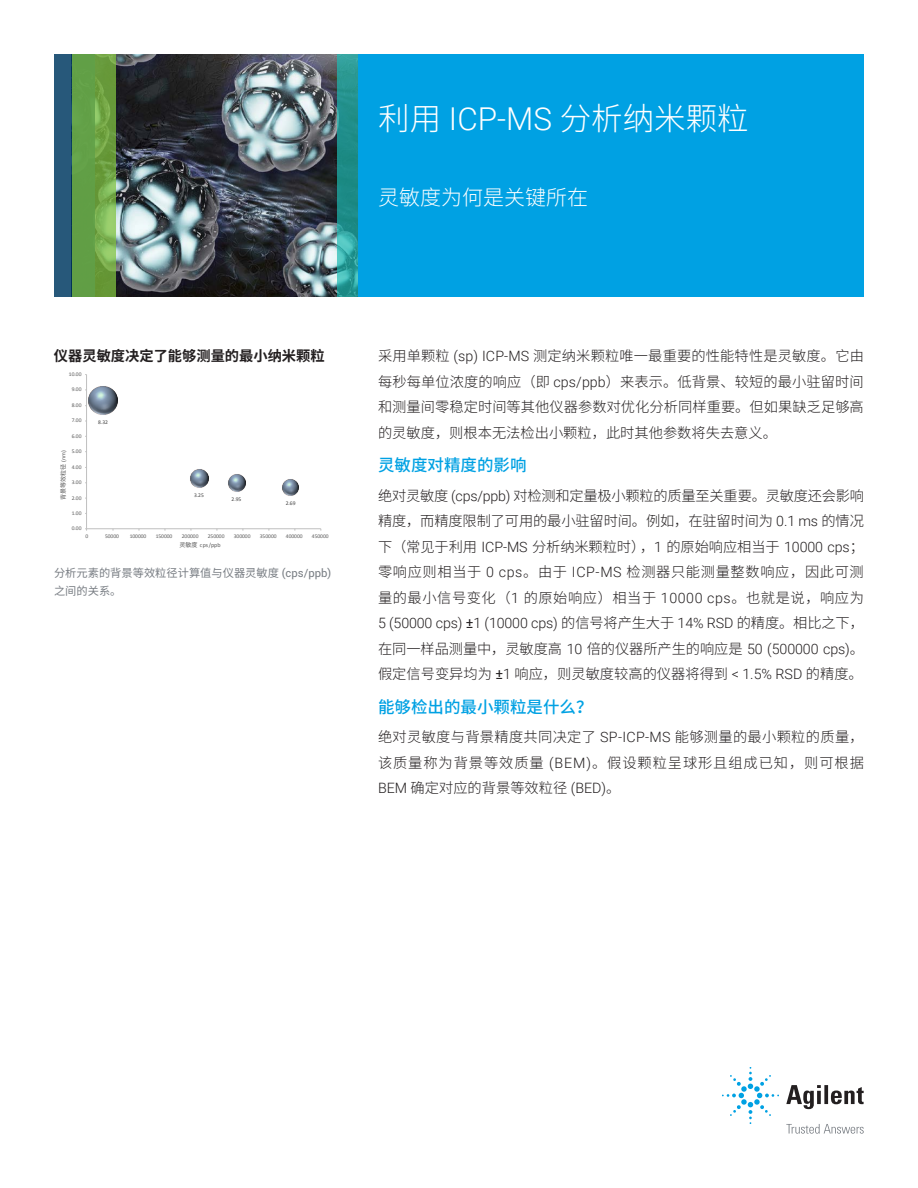
<style>
.page{position:relative;width:918px;height:1188px;background:#fff}
.page>*{position:absolute;margin:0;border:0;box-sizing:border-box;transform-origin:0 0}
.t1{font:300 31.5px "Noto Sans CJ Ksc";color:#fff}
.t2{font:300 21px "Noto Sans CJ Ksc";color:#fff}
.t3{font:500 16.5px "Noto Sans CJ Ksc";color:#00a1e3}
.t4{font:300 14.25px/25.5px "Noto Sans CJ Ksc";letter-spacing:.005em;color:#231f20;text-align:justify}
.t5{font:300 14.25px "Roboto";letter-spacing:-.01em;color:#231f20}
.t6{font:700 14.25px "Noto Sans CJ Ksc";color:#231f20}
.t7{font:11.25px/18px "Noto Sans CJ Ksc";color:#787d83}
.t8{font:6px "Noto Sans CJ Ksc";color:#595959}
.t9{font:6px "Calibri";letter-spacing:.015em;color:#595959}
.t10{font:5.55px "Calibri";letter-spacing:-.005em;color:#595959}
.t11{font:5.55px "Calibri";letter-spacing:-.005em;color:#404040}
.s1{font-family:"Roboto"}
.s2{font-family:"Calibri"}
.s3{font-family:"Noto Sans CJ Ksc"}
.s4{font-weight:400}
.s5{font-family:"Roboto";font-weight:400}
</style>
<div class="page">
<div style="left:358px;top:54px;width:506px;height:243px;background:#00a1e3"></div>
<img style="left:116px;top:54px;width:221px;height:243px">
<svg style="left:337px;top:54px;width:21px;height:243px;background:#279692"></svg>
<div style="left:54px;top:54px;width:40px;height:243px;background:#27587a"></div>
<svg style="left:72px;top:54px;width:44px;height:243px;background:#69a346"></svg>
<hr style="left:86px;top:375px;width:1px;height:154px;background:#bfbfbf">
<hr style="left:87px;top:529px;width:234px;height:1px;background:#bfbfbf">
<img style="left:88px;top:386px;width:30px;height:29px">
<img style="left:190px;top:469px;width:19px;height:19px">
<img style="left:228px;top:474px;width:18px;height:18px">
<img style="left:282px;top:479px;width:17px;height:17px">
<svg style="left:786px;top:1085px;width:78px;height:24px"></svg>
<svg style="left:722px;top:1067px;width:57px;height:57px"></svg>
<svg style="left:786px;top:1124px;width:78px;height:10px"></svg>
<h1 class="t1" style="left:378px;top:101px;width:372px">利用 <span class="s1">ICP-MS</span> 分析纳米颗粒</h1>
<h2 class="t2" style="left:378px;top:186px;width:212px">灵敏度为何是关键所在</h2>
<p class="t6" style="left:54px;top:347px;width:272px">仪器灵敏度决定了能够测量的最小纳米颗粒</p>
<p class="t10" style="left:69px;top:371px;width:14px">10.00</p>
<p class="t10" style="left:72px;top:386px;width:11px">9.00</p>
<p class="t10" style="left:72px;top:402px;width:11px">8.00</p>
<p class="t10" style="left:72px;top:417px;width:11px">7.00</p>
<p class="t10" style="left:72px;top:432px;width:11px">6.00</p>
<p class="t10" style="left:72px;top:448px;width:11px">5.00</p>
<p class="t8" style="left:60px;top:500px;width:51px;rotate:-90deg">背景等效粒径 <span class="s2">(nm)</span></p>
<p class="t10" style="left:72px;top:463px;width:11px">4.00</p>
<p class="t10" style="left:72px;top:479px;width:11px">3.00</p>
<p class="t10" style="left:72px;top:494px;width:11px">2.00</p>
<p class="t10" style="left:72px;top:510px;width:11px">1.00</p>
<p class="t10" style="left:72px;top:525px;width:11px">0.00</p>
<p class="t11" style="left:98px;top:419px;width:11px">8.32</p>
<p class="t11" style="left:194px;top:492px;width:11px">3.25</p>
<p class="t11" style="left:232px;top:496px;width:11px">2.95</p>
<p class="t11" style="left:286px;top:500px;width:11px">2.69</p>
<p class="t10" style="left:85px;top:532px;width:4px">0</p>
<p class="t10" style="left:105px;top:532px;width:15px">50000</p>
<p class="t10" style="left:130px;top:532px;width:18px">100000</p>
<p class="t10" style="left:156px;top:532px;width:18px">150000</p>
<p class="t10" style="left:182px;top:532px;width:18px">200000</p>
<p class="t10" style="left:208px;top:532px;width:18px">250000</p>
<p class="t10" style="left:234px;top:532px;width:18px">300000</p>
<p class="t10" style="left:260px;top:532px;width:18px">350000</p>
<p class="t10" style="left:286px;top:532px;width:18px">400000</p>
<p class="t10" style="left:312px;top:532px;width:18px">450000</p>
<p class="t9" style="left:180px;top:541px;width:43px"><span class="s3">灵敏度</span> cps/ppb</p>
<p class="t7" style="left:54px;top:564px;width:279px">分析元素的背景等效粒径计算值与仪器灵敏度 <span class="s1">(cps/ppb)</span>之间的关系。</p>
<p class="t4" style="left:378px;top:344px;width:488px">采用单颗粒 <span class="s1">(sp) ICP-MS</span> 测定纳米颗粒唯一最重要的性能特性是灵敏度。它由每秒每单位浓度的响应（即 <span class="s1">cps/ppb</span>）来表示。低背景、较短的最小驻留时间和测量间零稳定时间等其他仪器参数对优化分析同样重要。但如果缺乏足够高的灵敏度，则根本无法检出小颗粒，此时其他参数将失去意义。</p>
<p class="t3" style="left:378px;top:456px;width:150px">灵敏度对精度的影响</p>
<p class="t4" style="left:378px;top:483px;width:488px">绝对灵敏度 <span class="s1">(cps/ppb)</span> 对检测和定量极小颗粒的质量至关重要。灵敏度还会影响精度，而精度限制了可用的最小驻留时间。例如，在驻留时间为 <span class="s1">0.1 ms</span> 的情况下（常见于利用 <span class="s1">ICP-MS</span> 分析纳米颗粒时），<span class="s1">1</span> 的原始响应相当于 <span class="s1">10000 cps</span>；零响应则相当于 <span class="s1">0 cps</span>。由于 <span class="s1">ICP-MS</span> 检测器只能测量整数响应，因此可测量的最小信号变化（<span class="s1">1</span> 的原始响应）相当于 <span class="s1">10000 cps</span>。也就是说，响应为</p>
<p class="t5" style="left:378px;top:613px;width:487px">5 (50000 cps) <span class="s4">±</span>1 (10000 cps) <span class="s3">的信号将产生大于</span> 14% RSD <span class="s3">的精度。相比之下，</span></p>
<p class="t4" style="left:378px;top:636px;width:487px">在同一样品测量中，灵敏度高 <span class="s1">10</span> 倍的仪器所产生的响应是 <span class="s1">50 (500000 cps)</span>。假定信号变异均为 <span class="s5">±</span><span class="s1">1</span> 响应，则灵敏度较高的仪器将得到 <span class="s1">&lt; 1.5% RSD</span> 的精度。</p>
<p class="t3" style="left:378px;top:697px;width:216px">能够检出的最小颗粒是什么？</p>
<p class="t4" style="left:378px;top:725px;width:488px">绝对灵敏度与背景精度共同决定了 <span class="s1">SP-ICP-MS</span> 能够测量的最小颗粒的质量，该质量称为背景等效质量 <span class="s1">(BEM)</span>。假设颗粒呈球形且组成已知，则可根据<span class="s1">BEM</span> 确定对应的背景等效粒径 <span class="s1">(BED)</span>。</p>
</div>
